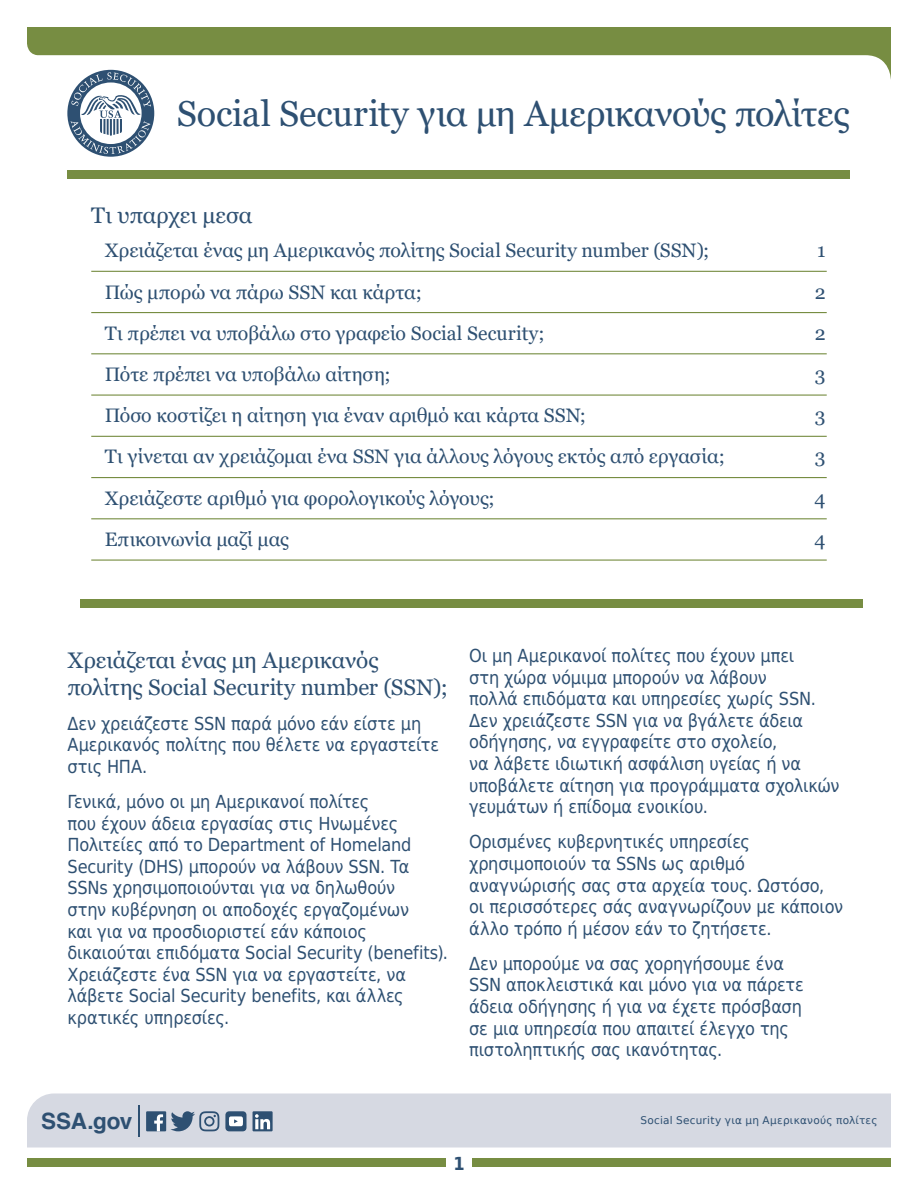
<style>
.page{position:relative;width:918px;height:1188px;background:#fff}
.page>*{position:absolute;margin:0;border:0;box-sizing:border-box;transform-origin:0 0}
.t1{font:36px "Georgia";letter-spacing:-.005em;color:#2e5072}
.t2{font:22.5px/27px "Georgia";color:#2e5072}
.t3{font:700 22.5px "Helvetica";letter-spacing:-.01em;color:#2e5072}
.t4{font:19.5px "Georgia";letter-spacing:-.005em;color:#2e5072}
.t5{font:18px/21.6px "DejaVu Sans Condensed";letter-spacing:-.01em;color:#2e5072}
.t6{font:700 18px "DejaVu Sans Condensed";color:#2e5072}
.t7{font:10.5px "DejaVu Sans";letter-spacing:.025em;color:#2e5072}
</style>
<div class="page">
<div style="left:27px;top:1159px;width:419px;height:8px;background:#778d42"></div>
<div style="left:472px;top:1159px;width:419px;height:8px;background:#778d42"></div>
<div style="left:27px;top:1094px;width:864px;height:54px;background:#d6d9e2"></div>
<div style="left:68px;top:171px;width:782px;height:8px;background:#778d42"></div>
<svg style="left:27px;top:27px;width:864px;height:53px;fill:#778d42"></svg>
<svg style="left:67px;top:70px;width:87px;height:87px"></svg>
<svg style="left:71px;top:72px;width:80px;height:82px"></svg>
<hr style="left:91px;top:271px;width:736px;height:1px;background:#778d42">
<hr style="left:91px;top:312px;width:736px;height:1px;background:#778d42">
<hr style="left:91px;top:353px;width:736px;height:1px;background:#778d42">
<hr style="left:91px;top:395px;width:736px;height:1px;background:#778d42">
<hr style="left:91px;top:436px;width:736px;height:1px;background:#778d42">
<hr style="left:91px;top:477px;width:736px;height:1px;background:#778d42">
<hr style="left:91px;top:518px;width:736px;height:1px;background:#778d42">
<hr style="left:91px;top:560px;width:736px;height:1px;background:#778d42">
<hr style="left:138px;top:1105px;width:1px;height:32px;background:#2e5072">
<div style="left:146px;top:1111px;width:20px;height:20px;background:#2e5072"></div>
<svg style="left:154px;top:1114px;width:9px;height:17px"></svg>
<svg style="left:170px;top:1111px;width:49px;height:20px"></svg>
<svg style="left:225px;top:1111px;width:22px;height:20px"></svg>
<svg style="left:253px;top:1111px;width:20px;height:20px"></svg>
<svg style="left:255px;top:1114px;width:15px;height:15px"></svg>
<div style="left:80px;top:600px;width:783px;height:8px;background:#778d42"></div>
<h1 class="t1" style="left:177px;top:92px;width:674px">Social Security για μη Αμερικανούς πολίτες</h1>
<h1 class="t2" style="left:91px;top:202px;width:163px">Τι υπαρχει μεσα</h1>
<p class="t4" style="left:105px;top:239px;width:606px">Χρειάζεται ένας μη Αμερικανός πολίτης Social Security number (SSN);</p>
<p class="t4" style="left:817px;top:239px;width:10px">1</p>
<p class="t4" style="left:105px;top:280px;width:319px">Πώς μπορώ να πάρω SSN και κάρτα;</p>
<p class="t4" style="left:815px;top:280px;width:12px">2</p>
<p class="t4" style="left:105px;top:321px;width:441px">Τι πρέπει να υποβάλω στο γραφείο Social Security;</p>
<p class="t4" style="left:815px;top:321px;width:12px">2</p>
<p class="t4" style="left:105px;top:362px;width:287px">Πότε πρέπει να υποβάλω αίτηση;</p>
<p class="t4" style="left:815px;top:362px;width:12px">3</p>
<p class="t4" style="left:105px;top:404px;width:483px">Πόσο κοστίζει η αίτηση για έναν αριθμό και κάρτα SSN;</p>
<p class="t4" style="left:815px;top:404px;width:12px">3</p>
<p class="t4" style="left:105px;top:445px;width:622px">Τι γίνεται αν χρειάζομαι ένα SSN για άλλους λόγους εκτός από εργασία;</p>
<p class="t4" style="left:815px;top:445px;width:12px">3</p>
<p class="t4" style="left:105px;top:486px;width:391px">Χρειάζεστε αριθμό για φορολογικούς λόγους;</p>
<p class="t4" style="left:815px;top:486px;width:13px">4</p>
<p class="t4" style="left:105px;top:527px;width:185px">Επικοινωνία μαζί μας</p>
<p class="t4" style="left:815px;top:527px;width:13px">4</p>
<h1 class="t2" style="left:68px;top:647px;width:382px">Χρειάζεται ένας μη Αμερικανός πολίτης Social Security number (SSN);</h1>
<p class="t5" style="left:68px;top:712px;width:373px">Δεν χρειάζεστε SSN παρά μόνο εάν είστε μη<br>Αμερικανός πολίτης που θέλετε να εργαστείτε στις ΗΠΑ.</p>
<p class="t5" style="left:68px;top:790px;width:382px">Γενικά, μόνο οι μη Αμερικανοί πολίτες<br>που έχουν άδεια εργασίας στις Ηνωμένες Πολιτείες από το Department of Homeland Security (DHS) μπορούν να λάβουν SSN. Τα SSNs χρησιμοποιούνται για να δηλωθούν<br>στην κυβέρνηση οι αποδοχές εργαζομένων<br>και για να προσδιοριστεί εάν κάποιος δικαιούται επιδόματα Social Security (benefits).<br>Χρειάζεστε ένα SSN για να εργαστείτε, να λάβετε Social Security benefits, και άλλες κρατικές υπηρεσίες.</p>
<p class="t5" style="left:469px;top:645px;width:372px">Οι μη Αμερικανοί πολίτες που έχουν μπει<br>στη χώρα νόμιμα μπορούν να λάβουν<br>πολλά επιδόματα και υπηρεσίες χωρίς SSN.<br>Δεν χρειάζεστε SSN για να βγάλετε άδεια οδήγησης, να εγγραφείτε στο σχολείο,<br>να λάβετε ιδιωτική ασφάλιση υγείας ή να υποβάλετε αίτηση για προγράμματα σχολικών γευμάτων ή επίδομα ενοικίου.</p>
<p class="t5" style="left:469px;top:831px;width:376px">Ορισμένες κυβερνητικές υπηρεσίες χρησιμοποιούν τα SSNs ως αριθμό αναγνώρισής σας στα αρχεία τους. Ωστόσο, οι περισσότερες σάς αναγνωρίζουν με κάποιον άλλο τρόπο ή μέσον εάν το ζητήσετε.</p>
<p class="t5" style="left:469px;top:952px;width:336px">Δεν μπορούμε να σας χορηγήσουμε ένα SSN αποκλειστικά και μόνο για να πάρετε άδεια οδήγησης ή για να έχετε πρόσβαση σε μια υπηρεσία που απαιτεί έλεγχο της πιστοληπτικής σας ικανότητας.</p>
<p class="t3" style="left:41px;top:1103px;width:93px">SSA.gov</p>
<p class="t6" style="left:453px;top:1148px;width:13px">1</p>
<p class="t7" style="left:640px;top:1112px;width:239px">Social Security για μη Αμερικανούς πολίτες</p>
</div>
